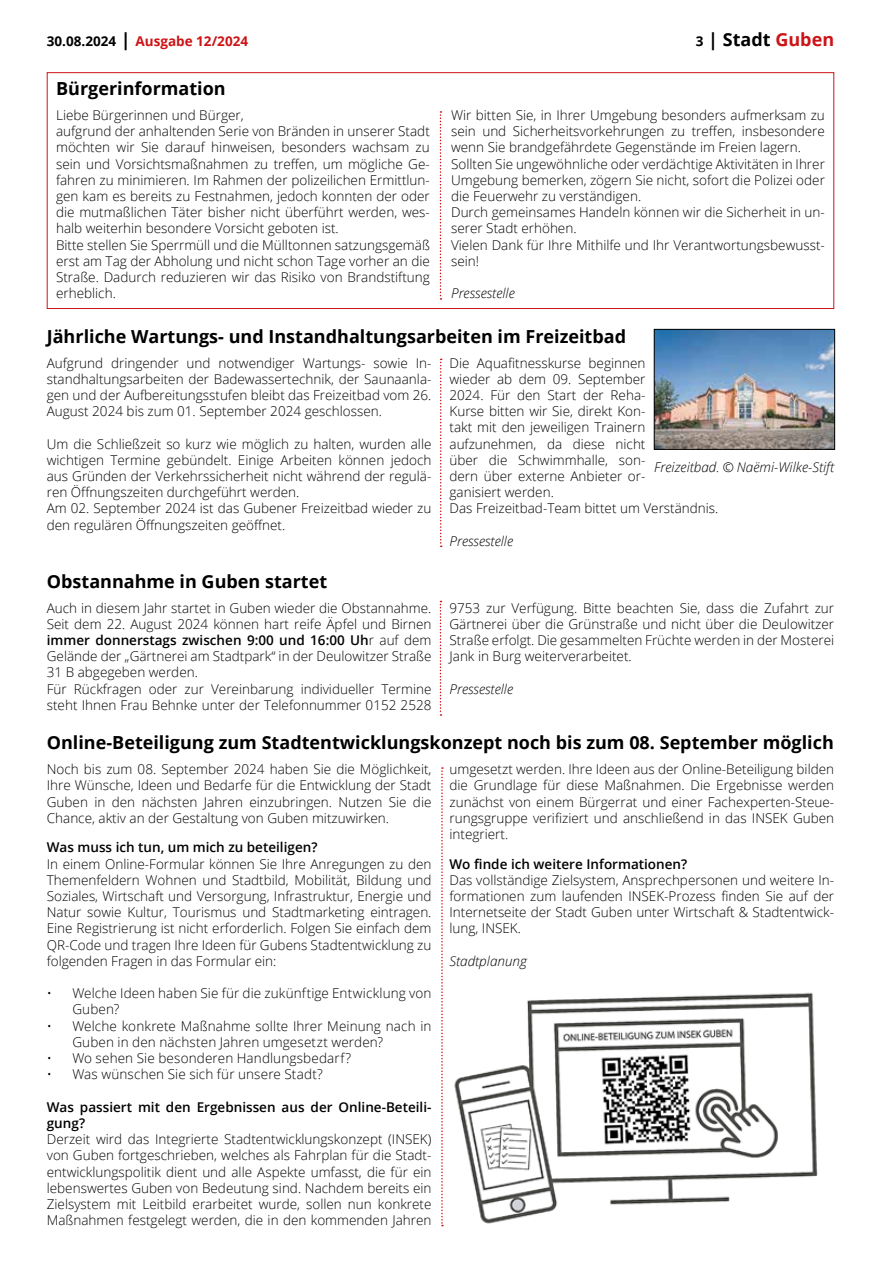
<style>
.page{position:relative;width:881px;height:1263px;background:#fff}
.page>*{position:absolute;margin:0;border:0;box-sizing:border-box;transform-origin:0 0}
.t1{font:700 18px "Open Sans";color:#000}
.t2{font:300 13.5px/16.2px "Open Sans";color:#000}
.t3{font:600 13.5px/16.2px "Open Sans";color:#000}
.t4{font:italic 300 13.5px "Open Sans";color:#000}
.t5{font:700 13.5px "Open Sans";color:#cd1316}
.s1{color:#000}
.s2{font-size:18px;color:#000}
.s3{font-size:13.5px}
.s4{color:#cd1316}
.s5{font-weight:600}
</style>
<div class="page">
<svg style="left:440px;top:359px;width:1px;height:188px"></svg>
<div style="left:47px;top:72px;width:786px;height:237px;border:1px solid #cd1316"></div>
<img style="left:655px;top:331px;width:177px;height:117px">
<div style="left:653px;top:329px;width:181px;height:121px;border:1px solid #000"></div>
<img style="left:454px;top:992px;width:364px;height:232px">
<svg style="left:439px;top:601px;width:2px;height:115px"></svg>
<svg style="left:441px;top:767px;width:2px;height:459px"></svg>
<svg style="left:439px;top:111px;width:2px;height:189px"></svg>
<p class="t5" style="left:47px;top:32px;width:203px"><span class="s1">30.08.2024</span> <span class="s2">|</span> Ausgabe 12/2024</p>
<h1 class="t1" style="left:695px;top:27px;width:140px"><span class="s3">3</span> | Stadt <span class="s4">Guben</span></h1>
<h1 class="t1" style="left:56px;top:76px;width:171px">Bürgerinformation</h1>
<p class="t2" style="left:56px;top:107px;width:375px">Liebe Bürgerinnen und Bürger,<br>aufgrund der anhaltenden Serie von Bränden in unserer Stadt möchten wir Sie darauf hinweisen, besonders wachsam zu sein und Vorsichtsmaßnahmen zu treffen, um mögliche Ge&shy;fahren zu minimieren. Im Rahmen der polizeilichen Ermittlun&shy;gen kam es bereits zu Festnahmen, jedoch konnten der oder die mutmaßlichen Täter bisher nicht überführt werden, wes&shy;halb weiterhin besondere Vorsicht geboten ist.<br>Bitte stellen Sie Sperrmüll und die Mülltonnen satzungsgemäß erst am Tag der Abholung und nicht schon Tage vorher an die Straße. Dadurch reduzieren wir das Risiko von Brandstiftung erheblich.</p>
<p class="t2" style="left:451px;top:107px;width:375px">Wir bitten Sie, in Ihrer Umgebung besonders aufmerksam zu sein und Sicherheitsvorkehrungen zu treffen, insbesondere wenn Sie brandgefährdete Gegenstände im Freien lagern.<br>Sollten Sie ungewöhnliche oder verdächtige Aktivitäten in Ihrer Umgebung bemerken, zögern Sie nicht, sofort die Polizei oder die Feuerwehr zu verständigen.<br>Durch gemeinsames Handeln können wir die Sicherheit in un&shy;serer Stadt erhöhen.<br>Vielen Dank für Ihre Mithilfe und Ihr Verantwortungsbewusst&shy;sein!</p>
<p class="t4" style="left:451px;top:284px;width:65px">Pressestelle</p>
<h1 class="t1" style="left:47px;top:324px;width:580px">Jährliche Wartungs- und Instandhaltungsarbeiten im Freizeitbad</h1>
<p class="t2" style="left:47px;top:354px;width:386px;text-align:justify">Aufgrund dringender und notwendiger Wartungs- sowie In&shy;standhaltungsarbeiten der Badewassertechnik, der Saunaanla&shy;gen und der Aufbereitungsstufen bleibt das Freizeitbad vom 26.<br>August 2024 bis zum 01. September 2024 geschlossen.</p>
<p class="t2" style="left:47px;top:435px;width:386px">Um die Schließzeit so kurz wie möglich zu halten, wurden alle wichtigen Termine gebündelt. Einige Arbeiten können jedoch aus Gründen der Verkehrssicherheit nicht während der regulä&shy;ren Öffnungszeiten durchgeführt werden.<br>Am 02. September 2024 ist das Gubener Freizeitbad wieder zu den regulären Öffnungszeiten geöffnet.</p>
<p class="t2" style="left:449px;top:354px;width:270px">Die Aquafitnesskurse beginnen<br>wieder ab dem 09. September<br>2024. Für den Start der Reha-<br>Kurse bitten wir Sie, direkt Kon-<br>takt mit den jeweiligen Trainern aufzunehmen, da diese nicht<br>über die Schwimmhalle, son-<br>dern über externe Anbieter or-<br>ganisiert werden.<br>Das Freizeitbad-Team bittet um Verständnis.</p>
<p class="t4" style="left:449px;top:532px;width:65px">Pressestelle</p>
<p class="t4" style="left:653px;top:458px;width:181px">Freizeitbad. © Naëmi-Wilke-Stift</p>
<h1 class="t1" style="left:47px;top:569px;width:282px">Obstannahme in Guben startet</h1>
<p class="t2" style="left:47px;top:599px;width:386px">Auch in diesem Jahr startet in Guben wieder die Obstannahme.<br>Seit dem 22. August 2024 können hart reife Äpfel und Birnen <span class="s5">immer donnerstags zwischen 9:00 und 16:00 Uh</span>r auf dem Gelände der „Gärtnerei am Stadtpark“ in der Deulowitzer Straße 31 B abgegeben werden.<br>Für Rückfragen oder zur Vereinbarung individueller Termine steht Ihnen Frau Behnke unter der Telefonnummer 0152 2528</p>
<p class="t2" style="left:449px;top:599px;width:386px;text-align:justify">9753 zur Verfügung. Bitte beachten Sie, dass die Zufahrt zur Gärtnerei über die Grünstraße und nicht über die Deulowitzer Straße erfolgt. Die gesammelten Früchte werden in der Mosterei Jank in Burg weiterverarbeitet.</p>
<p class="t4" style="left:449px;top:679px;width:65px">Pressestelle</p>
<h1 class="t1" style="left:47px;top:730px;width:788px">Online-Beteiligung zum Stadtentwicklungskonzept noch bis zum 08. September möglich</h1>
<p class="t2" style="left:47px;top:761px;width:386px;text-align:justify">Noch bis zum 08. September 2024 haben Sie die Möglichkeit, Ihre Wünsche, Ideen und Bedarfe für die Entwicklung der Stadt Guben in den nächsten Jahren einzubringen. Nutzen Sie die Chance, aktiv an der Gestaltung von Guben mitzuwirken.</p>
<p class="t3" style="left:47px;top:839px;width:272px">Was muss ich tun, um mich zu beteiligen?</p>
<p class="t2" style="left:47px;top:855px;width:386px;text-align:justify">In einem Online-Formular können Sie Ihre Anregungen zu den Themenfeldern Wohnen und Stadtbild, Mobilität, Bildung und Soziales, Wirtschaft und Versorgung, Infrastruktur, Energie und Natur sowie Kultur, Tourismus und Stadtmarketing eintragen.<br>Eine Registrierung ist nicht erforderlich. Folgen Sie einfach dem QR-Code und tragen Ihre Ideen für Gubens Stadtentwicklung zu folgenden Fragen in das Formular ein:</p>
<p class="t2" style="left:72px;top:985px;width:360px;text-indent:-26px">• Welche Ideen haben Sie für die zukünftige Entwicklung von<br>Guben?</p>
<p class="t2" style="left:72px;top:1017px;width:360px;text-indent:-26px">• Welche konkrete Maßnahme sollte Ihrer Meinung nach in<br>Guben in den nächsten Jahren umgesetzt werden?</p>
<p class="t2" style="left:47px;top:1050px;width:306px">• Wo sehen Sie besonderen Handlungsbedarf?</p>
<p class="t2" style="left:47px;top:1066px;width:277px">• Was wünschen Sie sich für unsere Stadt?</p>
<p class="t3" style="left:47px;top:1098px;width:386px">Was passiert mit den Ergebnissen aus der Online-Beteili&shy;gung?</p>
<p class="t2" style="left:47px;top:1131px;width:386px;text-align:justify">Derzeit wird das Integrierte Stadtentwicklungskonzept (INSEK) von Guben fortgeschrieben, welches als Fahrplan für die Stadt&shy;entwicklungspolitik dient und alle Aspekte umfasst, die für ein lebenswertes Guben von Bedeutung sind. Nachdem bereits ein Zielsystem mit Leitbild erarbeitet wurde, sollen nun konkrete Maßnahmen festgelegt werden, die in den kommenden Jahren</p>
<p class="t2" style="left:449px;top:761px;width:386px;text-align:justify">umgesetzt werden. Ihre Ideen aus der Online-Beteiligung bilden die Grundlage für diese Maßnahmen. Die Ergebnisse werden zunächst von einem Bürgerrat und einer Fachexperten-Steue&shy;rungsgruppe verifiziert und anschließend in das INSEK Guben integriert.</p>
<p class="t3" style="left:449px;top:855px;width:239px">Wo finde ich weitere Informationen?</p>
<p class="t2" style="left:449px;top:871px;width:386px;text-align:justify">Das vollständige Zielsystem, Ansprechpersonen und weitere In&shy;formationen zum laufenden INSEK-Prozess finden Sie auf der Internetseite der Stadt Guben unter Wirtschaft &amp; Stadtentwick&shy;lung, INSEK.</p>
<p class="t4" style="left:449px;top:952px;width:79px">Stadtplanung</p>
</div>
